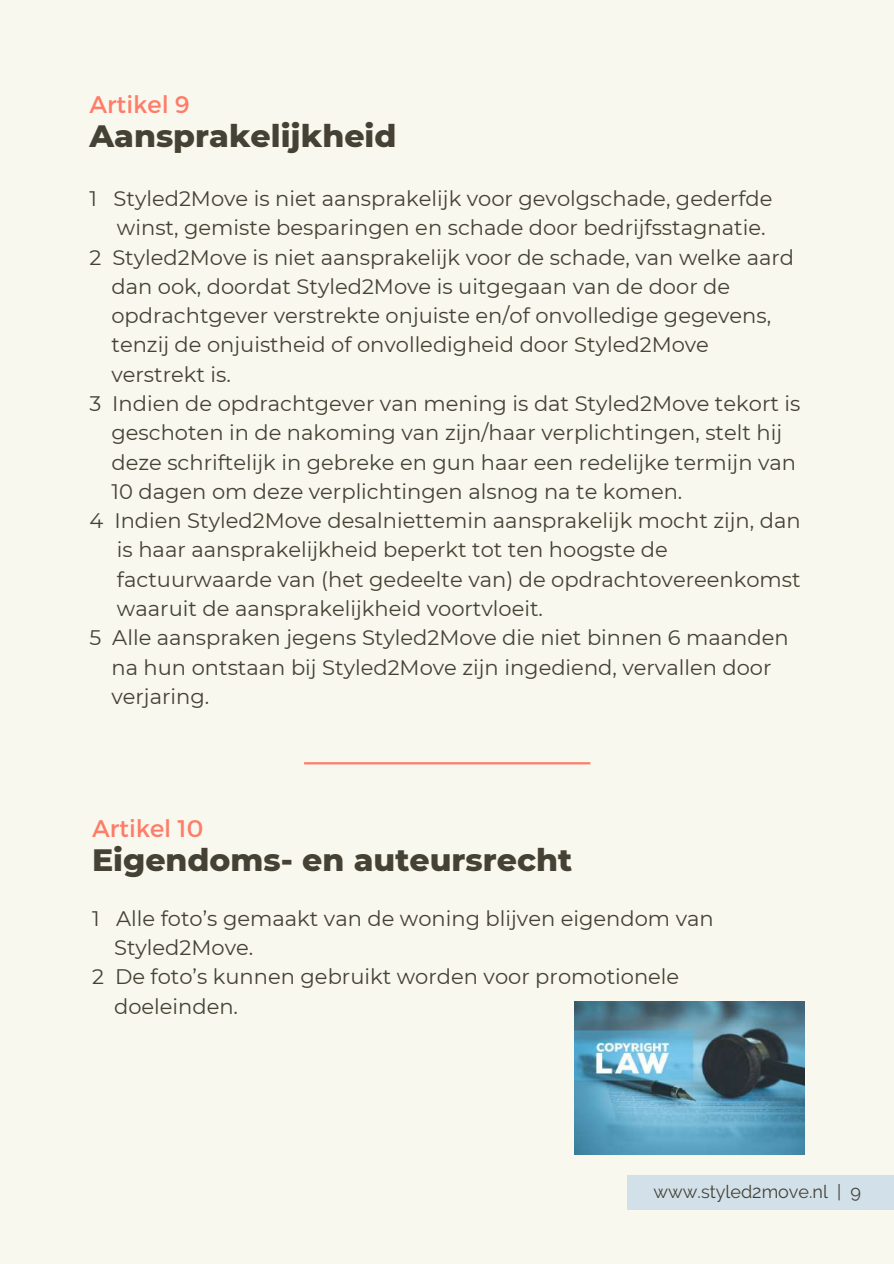
<style>
.page{position:relative;width:894px;height:1264px;background:#fff}
.page>*{position:absolute;margin:0;border:0;box-sizing:border-box;transform-origin:0 0}
.t1{font:800 31.5px "Montserrat";color:#454235}
.t2{font:24px "Montserrat";color:#ff7c69}
.t3{font:21px "Montserrat";color:#454235}
.t4{font:18px "Raleway";color:#454235}
</style>
<div class="page">
<div style="left:0;top:0;width:893px;height:1263px;background:#f8f8ee"></div>
<hr style="left:304px;top:762px;width:286px;height:2px;background:#ff7c69">
<img style="left:574px;top:1001px;width:230px;height:153px">
<div style="left:627px;top:1175px;width:266px;height:34px;background:#d2e0e9"></div>
<p class="t2" style="left:89px;top:89px;width:102px">Artikel 9</p>
<h1 class="t1" style="left:89px;top:116px;width:308px">Aansprakelijkheid</h1>
<p class="t3" style="left:89px;top:186px;width:684px">1 Styled2Move is niet aansprakelijk voor gevolgschade, gederfde</p>
<p class="t3" style="left:117px;top:215px;width:650px">winst, gemiste besparingen en schade door bedrijfsstagnatie.</p>
<p class="t3" style="left:89px;top:244px;width:706px">2 Styled2Move is niet aansprakelijk voor de schade, van welke aard</p>
<p class="t3" style="left:111px;top:273px;width:620px">dan ook, doordat Styled2Move is uitgegaan van de door de</p>
<p class="t3" style="left:111px;top:303px;width:661px">opdrachtgever verstrekte onjuiste en/of onvolledige gegevens,</p>
<p class="t3" style="left:111px;top:332px;width:599px">tenzij de onjuistheid of onvolledigheid door Styled2Move</p>
<p class="t3" style="left:111px;top:361px;width:121px">verstrekt is.</p>
<p class="t3" style="left:89px;top:390px;width:712px">3 Indien de opdrachtgever van mening is dat Styled2Move tekort is</p>
<p class="t3" style="left:111px;top:420px;width:672px">geschoten in de nakoming van zijn/haar verplichtingen, stelt hij</p>
<p class="t3" style="left:111px;top:449px;width:686px">deze schriftelijk in gebreke en gun haar een redelijke termijn van</p>
<p class="t3" style="left:111px;top:478px;width:572px">10 dagen om deze verplichtingen alsnog na te komen.</p>
<p class="t3" style="left:89px;top:508px;width:712px">4 Indien Styled2Move desalniettemin aansprakelijk mocht zijn, dan</p>
<p class="t3" style="left:117px;top:537px;width:552px">is haar aansprakelijkheid beperkt tot ten hoogste de</p>
<p class="t3" style="left:117px;top:566px;width:685px">factuurwaarde van (het gedeelte van) de opdrachtovereenkomst</p>
<p class="t3" style="left:117px;top:595px;width:427px">waaruit de aansprakelijkheid voortvloeit.</p>
<p class="t3" style="left:89px;top:625px;width:700px">5 Alle aanspraken jegens Styled2Move die niet binnen 6 maanden</p>
<p class="t3" style="left:111px;top:654px;width:661px">na hun ontstaan bij Styled2Move zijn ingediend, vervallen door</p>
<p class="t3" style="left:111px;top:683px;width:99px">verjaring.</p>
<p class="t2" style="left:92px;top:813px;width:113px">Artikel 10</p>
<h1 class="t1" style="left:92px;top:840px;width:481px">Eigendoms- en auteursrecht</h1>
<p class="t3" style="left:92px;top:905px;width:623px">1 Alle foto’s gemaakt van de woning blijven eigendom van</p>
<p class="t3" style="left:114px;top:934px;width:141px">Styled2Move.</p>
<p class="t3" style="left:92px;top:964px;width:588px">2 De foto’s kunnen gebruikt worden voor promotionele</p>
<p class="t3" style="left:114px;top:993px;width:125px">doeleinden.</p>
<p class="t4" style="left:653px;top:1181px;width:209px">www.styled2move.nl | 9</p>
</div>
